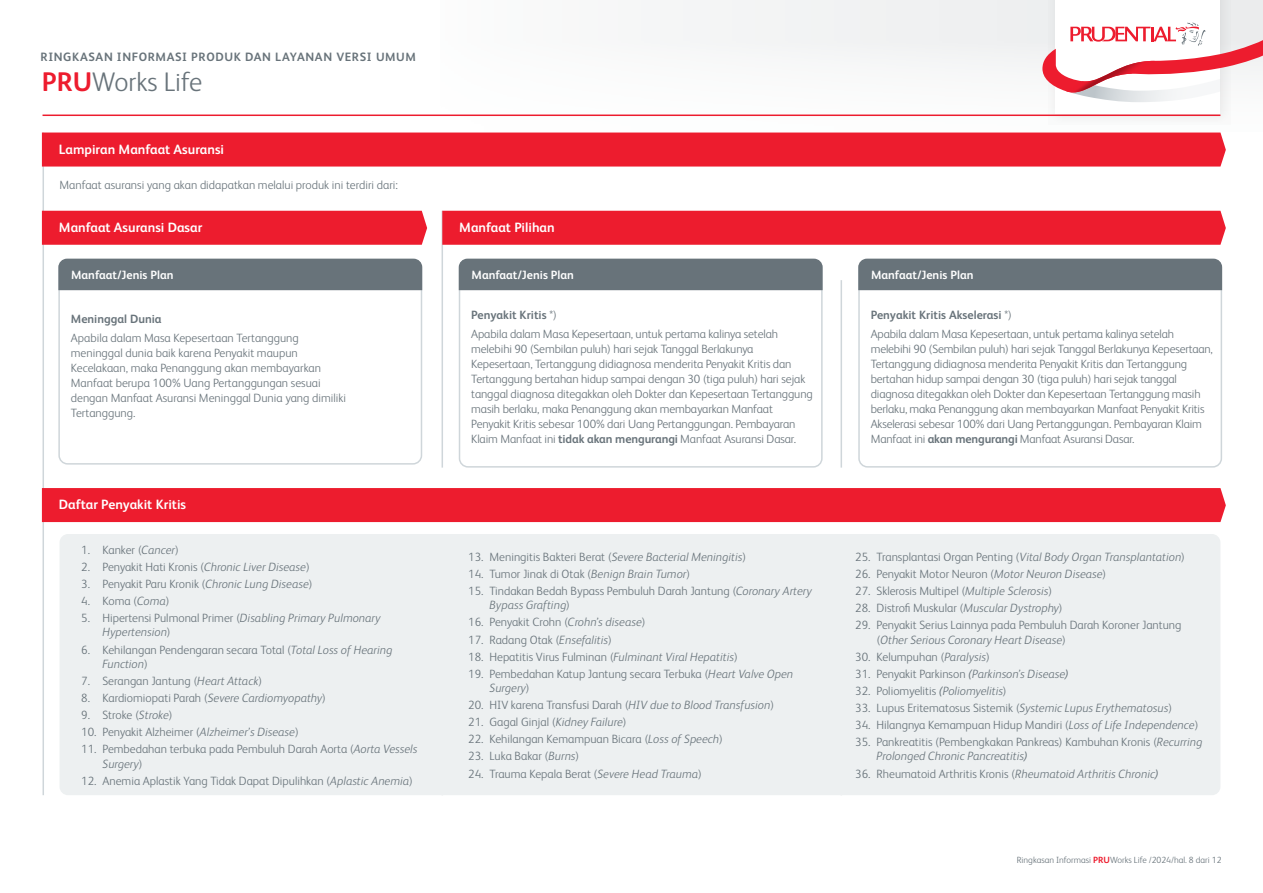
<style>
.page{position:relative;width:1263px;height:893px;background:#fff}
.page>*{position:absolute;margin:0;border:0;box-sizing:border-box;transform-origin:0 0}
.t1{font:300 27px "FS Albert Pro";color:#68737a}
.t2{font:700 13.5px "FS Albert Pro";color:#fff}
.t3{font:700 12.15px "FS Albert Pro";letter-spacing:.05em;color:#68737a}
.t4{font:300 12px/15px "FS Albert Pro";letter-spacing:-.01em;color:#68737a}
.t5{font:italic 300 12px/14.2px "FS Albert Pro";color:#68737a}
.t6{font:700 12px "FS Albert Pro";color:#fff}
.t7{font:700 12px "FS Albert Pro";color:#68737a}
.t8{font:300 9px "FS Albert Pro";color:#68737a}
.s1{font-size:12px}
.s2{font-weight:700;color:#ed1c2e}
.s3{font-weight:700}
.s4{font-style:italic}
.s5{font-style:normal}
.s6{font-weight:400;font-style:italic}
</style>
<div class="page">
<hr style="left:43px;top:133px;width:1px;height:662px;background:#cfd6da">
<div style="left:441px;top:0;width:822px;height:132px;background:#f9f9f9"></div>
<svg style="left:1048px;top:0;width:183px;height:117px"></svg>
<div style="left:1056px;top:0;width:164px;height:114px;background:#fff"></div>
<svg style="left:1042px;top:22px;width:221px;height:80px"></svg>
<hr style="left:43px;top:115px;width:1177px;height:1px;background:#ed1c2e">
<hr style="left:441px;top:133px;width:2px;height:662px;background:#cfd6da">
<hr style="left:840px;top:133px;width:2px;height:662px;background:#cfd6da">
<svg style="left:422px;top:132px;width:436px;height:148px"></svg>
<svg style="left:422px;top:468px;width:436px;height:66px"></svg>
<div style="left:60px;top:534px;width:1160px;height:261px;background:#edf0f1;border-radius:9px"></div>
<div style="left:42px;top:133px;width:1184px;height:34px;background:#ed1c2e"></div>
<div style="left:42px;top:488px;width:1184px;height:34px;background:#ed1c2e"></div>
<div style="left:42px;top:211px;width:385px;height:34px;background:#ed1c2e"></div>
<div style="left:442px;top:211px;width:784px;height:34px;background:#ed1c2e"></div>
<div style="left:58px;top:259px;width:364px;height:206px;border:2px solid #cfd6da;border-radius:9px"></div>
<div style="left:58px;top:259px;width:364px;height:31px;background:#68737a"></div>
<div style="left:459px;top:259px;width:364px;height:209px;border:2px solid #cfd6da;border-radius:9px"></div>
<div style="left:459px;top:259px;width:364px;height:31px;background:#68737a"></div>
<div style="left:858px;top:259px;width:364px;height:209px;border:2px solid #cfd6da;border-radius:9px"></div>
<div style="left:858px;top:259px;width:364px;height:31px;background:#68737a"></div>
<p class="t3" style="left:41px;top:48px;width:377px">RINGKASAN INFORMASI PRODUK DAN LAYANAN VERSI <span class="s1">UMUM</span></p>
<h1 class="t1" style="left:42px;top:63px;width:162px"><span class="s2">PRU</span>Works Life</h1>
<p class="t2" style="left:59px;top:140px;width:167px">Lampiran Manfaat Asuransi</p>
<p class="t4" style="left:60px;top:177px;width:340px">Manfaat asuransi yang akan didapatkan melalui produk ini terdiri dari:</p>
<p class="t2" style="left:59px;top:218px;width:145px">Manfaat Asuransi Dasar</p>
<p class="t2" style="left:459px;top:218px;width:97px">Manfaat Pilihan</p>
<p class="t6" style="left:71px;top:266px;width:104px">Manfaat/Jenis Plan</p>
<p class="t7" style="left:71px;top:310px;width:92px">Meninggal Dunia</p>
<p class="t4" style="left:71px;top:330px;width:277px">Apabila dalam Masa Kepesertaan Tertanggung meninggal dunia baik karena Penyakit maupun Kecelakaan, maka Penanggung akan membayarkan Manfaat berupa 100% Uang Pertanggungan sesuai dengan Manfaat Asuransi Meninggal Dunia yang dimiliki Tertanggung.</p>
<p class="t6" style="left:471px;top:266px;width:104px">Manfaat/Jenis Plan</p>
<p class="t4" style="left:471px;top:305px;width:308px;line-height:19.2px"><span class="s3">Penyakit Kritis</span> *)<br>Apabila dalam Masa Kepesertaan, untuk pertama kalinya setelah</p>
<p class="t4" style="left:471px;top:341px;width:343px">melebihi 90 (Sembilan puluh) hari sejak Tanggal Berlakunya Kepesertaan, Tertanggung didiagnosa menderita Penyakit Kritis dan Tertanggung bertahan hidup sampai dengan 30 (tiga puluh) hari sejak tanggal diagnosa ditegakkan oleh Dokter dan Kepesertaan Tertanggung masih berlaku, maka Penanggung akan membayarkan Manfaat Penyakit Kritis sebesar 100% dari Uang Pertanggungan. Pembayaran Klaim Manfaat ini <span class="s3">tidak akan mengurangi</span> Manfaat Asuransi Dasar.</p>
<p class="t2" style="left:59px;top:495px;width:129px">Daftar Penyakit Kritis</p>
<p class="t4" style="left:81px;top:541px;width:99px">1. Kanker (<span class="s4">Cancer</span>)</p>
<p class="t4" style="left:81px;top:558px;width:230px">2. Penyakit Hati Kronis (<span class="s4">Chronic Liver Disease</span>)</p>
<p class="t4" style="left:81px;top:576px;width:233px">3. Penyakit Paru Kronik (<span class="s4">Chronic Lung Disease</span>)</p>
<p class="t4" style="left:81px;top:593px;width:90px">4. Koma (<span class="s4">Coma</span>)</p>
<p class="t5" style="left:102px;top:610px;width:280px;text-indent:-21px"><span class="s5">5. Hipertensi Pulmonal Primer (</span>Disabling Primary Pulmonary<br>Hypertension<span class="s5">)</span></p>
<p class="t4" style="left:102px;top:642px;width:291px;line-height:14.2px;text-indent:-21px">6. Kehilangan Pendengaran secara Total (<span class="s4">Total Loss of Hearing<br>Function</span>)</p>
<p class="t4" style="left:81px;top:672px;width:183px">7. Serangan Jantung (<span class="s4">Heart Attack</span>)</p>
<p class="t4" style="left:81px;top:690px;width:246px">8. Kardiomiopati Parah (<span class="s4">Severe Cardiomyopathy</span>)</p>
<p class="t4" style="left:81px;top:707px;width:93px">9. Stroke (<span class="s4">Stroke</span>)</p>
<p class="t4" style="left:81px;top:724px;width:219px">10. Penyakit Alzheimer (<span class="s4">Alzheimer’s Disease</span>)</p>
<p class="t4" style="left:102px;top:741px;width:316px;line-height:14.2px;text-indent:-21px">11. Pembedahan terbuka pada Pembuluh Darah Aorta (<span class="s4">Aorta Vessels<br>Surgery</span>)</p>
<p class="t4" style="left:81px;top:772px;width:333px">12. Anemia Aplastik Yang Tidak Dapat Dipulihkan (<span class="s4">Aplastic Anemia</span>)</p>
<p class="t4" style="left:468px;top:549px;width:280px">13. Meningitis Bakteri Berat (<span class="s4">Severe Bacterial Meningitis</span>)</p>
<p class="t4" style="left:468px;top:566px;width:224px">14. Tumor Jinak di Otak (<span class="s4">Benign Brain Tumor</span>)</p>
<p class="t4" style="left:489px;top:583px;width:324px;line-height:14.2px;text-indent:-21px">15. Tindakan Bedah Bypass Pembuluh Darah Jantung (<span class="s4">Coronary Artery<br>Bypass Grafting</span>)</p>
<p class="t4" style="left:468px;top:614px;width:179px">16. Penyakit Crohn (<span class="s4">Crohn’s disease</span>)</p>
<p class="t4" style="left:468px;top:631px;width:145px">17. Radang Otak (<span class="s4">Ensefalitis</span>)</p>
<p class="t4" style="left:468px;top:648px;width:271px">18. Hepatitis Virus Fulminan (<span class="s4">Fulminant Viral Hepatitis</span>)</p>
<p class="t4" style="left:489px;top:666px;width:305px;line-height:14.2px;text-indent:-21px">19. Pembedahan Katup Jantung secara Terbuka (<span class="s4">Heart Valve Open<br>Surgery</span>)</p>
<p class="t4" style="left:468px;top:697px;width:307px">20. HIV karena Transfusi Darah (<span class="s4">HIV due to Blood Transfusion</span>)</p>
<p class="t4" style="left:468px;top:714px;width:160px">21. Gagal Ginjal (<span class="s4">Kidney Failure</span>)</p>
<p class="t4" style="left:468px;top:731px;width:256px">22. Kehilangan Kemampuan Bicara (<span class="s4">Loss of Speech</span>)</p>
<p class="t4" style="left:468px;top:748px;width:113px">23. Luka Bakar (<span class="s4">Burns</span>)</p>
<p class="t4" style="left:468px;top:765px;width:235px">24. Trauma Kepala Berat (<span class="s4">Severe Head Trauma</span>)</p>
<p class="t6" style="left:871px;top:266px;width:104px">Manfaat/Jenis Plan</p>
<p class="t4" style="left:871px;top:305px;width:305px;line-height:19.2px"><span class="s3">Penyakit Kritis Akselerasi</span> *)<br>Apabila dalam Masa Kepesertaan, untuk pertama kalinya setelah</p>
<p class="t4" style="left:871px;top:341px;width:344px">melebihi 90 (Sembilan puluh) hari sejak Tanggal Berlakunya Kepesertaan, Tertanggung didiagnosa menderita Penyakit Kritis dan Tertanggung bertahan hidup sampai dengan 30 (tiga puluh) hari sejak tanggal diagnosa ditegakkan oleh Dokter dan Kepesertaan Tertanggung masih berlaku, maka Penanggung akan membayarkan Manfaat Penyakit Kritis Akselerasi sebesar 100% dari Uang Pertanggungan. Pembayaran Klaim Manfaat ini <span class="s3">akan mengurangi</span> Manfaat Asuransi Dasar.</p>
<p class="t4" style="left:855px;top:549px;width:331px">25. Transplantasi Organ Penting (<span class="s4">Vital Body Organ Transplantation</span>)</p>
<p class="t4" style="left:855px;top:566px;width:253px">26. Penyakit Motor Neuron (<span class="s4">Motor Neuron Disease</span>)</p>
<p class="t4" style="left:855px;top:583px;width:199px">27. Sklerosis Multipel (<span class="s4">Multiple Sclerosis</span>)</p>
<p class="t4" style="left:855px;top:600px;width:209px">28. Distrofi Muskular (<span class="s4">Muscular Dystrophy</span>)</p>
<p class="t4" style="left:876px;top:617px;width:306px;line-height:14.2px;text-indent:-21px">29. Penyakit Serius Lainnya pada Pembuluh Darah Koroner Jantung (<span class="s4">Other Serious Coronary Heart Disease</span>)</p>
<p class="t4" style="left:855px;top:648px;width:136px">30. Kelumpuhan (<span class="s4">Paralysis</span>)</p>
<p class="t4" style="left:855px;top:665px;width:215px">31. Penyakit Parkinson <span class="s6">(</span><span class="s4">Parkinson’s Disease</span><span class="s6">)</span></p>
<p class="t4" style="left:855px;top:682px;width:153px">32. Poliomyelitis <span class="s6">(</span><span class="s4">Poliomyelitis</span>)</p>
<p class="t4" style="left:855px;top:700px;width:318px">33. Lupus Eritematosus Sistemik (<span class="s4">Systemic Lupus Erythematosus</span>)</p>
<p class="t4" style="left:855px;top:717px;width:345px">34. Hilangnya Kemampuan Hidup Mandiri (<span class="s4">Loss of Life Independence</span>)</p>
<p class="t4" style="left:876px;top:734px;width:327px;line-height:14.2px;text-indent:-21px">35. Pankreatitis (Pembengkakan Pankreas) Kambuhan Kronis (<span class="s4">Recurring<br>Prolonged Chronic Pancreatitis</span><span class="s6">)</span></p>
<p class="t4" style="left:855px;top:765px;width:305px">36. Rheumatoid Arthritis Kronis (<span class="s4">Rheumatoid Arthritis Chronic</span><span class="s6">)</span></p>
<p class="t8" style="left:1017px;top:853px;width:206px">Ringkasan Informasi <span class="s2">PRU</span>Works Life /2024/hal. 8 dari 12</p>
</div>
